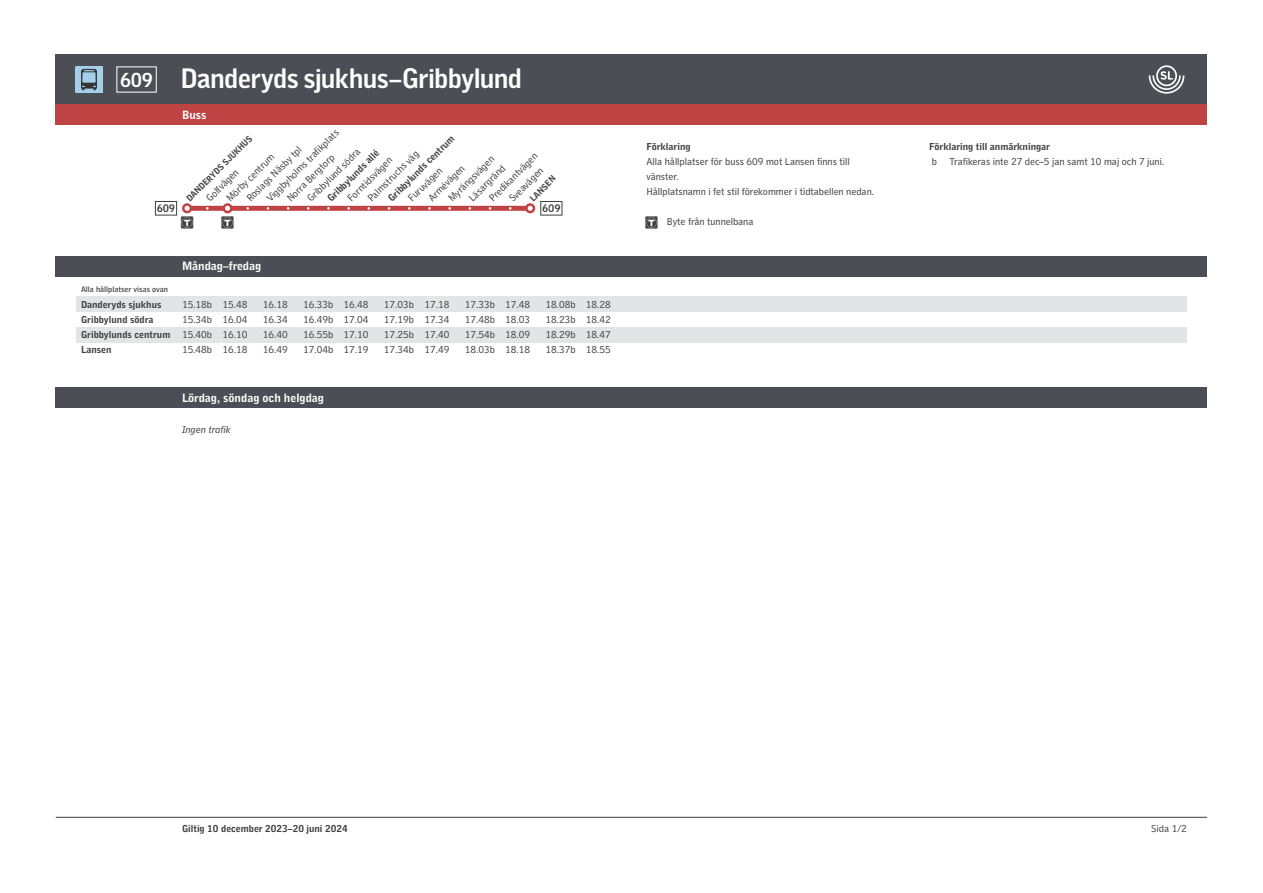
<style>
.page{position:relative;width:1263px;height:893px;background:#fff}
.page>*{position:absolute;margin:0;border:0;box-sizing:border-box;transform-origin:0 0}
.t1{font:700 26.7px "SL Gothic Display";letter-spacing:-.005em;color:#fff}
.t2{font:700 12.15px "SL Gothic Timetable 2";color:#fff}
.t3{font:700 10.35px "SL Gothic Display";letter-spacing:.045em;color:#3f3d3e}
.t4{font:10.05px/15.1px "SL Gothic Timetable 2";color:#3f3d3e;text-align:justify}
.t5{font:700 10.05px/15.1px "SL Gothic Timetable 2";color:#3f3d3e}
.t6{font:italic 10.05px "SL Gothic Timetable 2";color:#3f3d3e}
.t7{font:700 9.15px "SL Gothic Timetable 2";color:#3f3d3e}
.t8{font:500 8.1px "SL Gothic Timetable 2";color:#3f3d3e}
.s1{font-size:19.2px}
</style>
<div class="page">
<div style="left:56px;top:54px;width:1151px;height:51px;background:#4b4f55"></div>
<img style="left:76px;top:66px;width:26px;height:27px">
<div style="left:56px;top:105px;width:1151px;height:20px;background:#c04343"></div>
<hr style="left:56px;top:817px;width:1151px;height:1px;background:#3f3d3e">
<svg style="left:1149px;top:65px;width:35px;height:29px"></svg>
<div style="left:155px;top:201px;width:22px;height:14px;border:1px solid #3f3d3e"></div>
<div style="left:541px;top:201px;width:21px;height:14px;border:1px solid #3f3d3e"></div>
<div style="left:56px;top:256px;width:1151px;height:20px;background:#4b4f55"></div>
<div style="left:191px;top:206px;width:339px;height:5px;background:#c04343"></div>
<div style="left:182px;top:203px;width:10px;height:10px;border:2px solid #c04343;border-radius:50%"></div>
<div style="left:525px;top:203px;width:10px;height:10px;border:2px solid #c04343;border-radius:50%"></div>
<div style="left:76px;top:297px;width:1111px;height:15px;background:#e2e4e6"></div>
<div style="left:76px;top:327px;width:1111px;height:15px;background:#e2e4e6"></div>
<div style="left:56px;top:387px;width:1151px;height:21px;background:#4b4f55"></div>
<svg style="left:224px;top:204px;width:7px;height:8px"></svg>
<div style="left:223px;top:203px;width:10px;height:10px;border:2px solid #c04343;border-radius:50%"></div>
<h1 class="t1" style="left:120px;top:63px;width:403px"><span class="s1">609</span> Danderyds sjukhus–Gribbylund</h1>
<p class="t2" style="left:182px;top:111px;width:26px">Buss</p>
<p class="t4" style="left:264px;top:195px;width:99px;rotate:-45deg">Viggbyholms trafi kplats</p>
<p class="t7" style="left:186px;top:198px;width:91px;rotate:-45deg">DANDERYDS SJUKHUS</p>
<p class="t5" style="left:385px;top:195px;width:91px;rotate:-45deg">Gribbylunds centrum</p>
<p class="t4" style="left:244px;top:195px;width:75px;rotate:-45deg">Roslags Näsby tpl</p>
<p class="t5" style="left:324px;top:195px;width:70px;rotate:-45deg">Gribbylunds allé</p>
<p class="t4" style="left:304px;top:195px;width:72px;rotate:-45deg">Gribbylund södra</p>
<p class="t4" style="left:355px;top:185px;width:69px;line-height:14.2px;text-indent:-14px;rotate:-45deg">Forntidsvägen<br>Palmstruchs väg</p>
<p class="t4" style="left:486px;top:195px;width:66px;rotate:-45deg">Predikantvägen</p>
<p class="t4" style="left:223px;top:195px;width:65px;rotate:-45deg">Mörby centrum</p>
<p class="t4" style="left:284px;top:195px;width:64px;rotate:-45deg">Norra Bergtorp</p>
<p class="t4" style="left:446px;top:195px;width:61px;rotate:-45deg">Myrängsvägen</p>
<p class="t4" style="left:466px;top:195px;width:49px;rotate:-45deg">Läsargränd</p>
<p class="t4" style="left:425px;top:195px;width:48px;rotate:-45deg">Armévägen</p>
<p class="t4" style="left:506px;top:195px;width:45px;rotate:-45deg">Sveavägen</p>
<p class="t4" style="left:405px;top:195px;width:45px;rotate:-45deg">Furuvägen</p>
<p class="t4" style="left:203px;top:195px;width:43px;rotate:-45deg">Golfvägen</p>
<p class="t7" style="left:529px;top:198px;width:34px;rotate:-45deg">LANSEN</p>
<p class="t3" style="left:157px;top:202px;width:19px">609</p>
<p class="t3" style="left:542px;top:202px;width:19px">609</p>
<p class="t8" style="left:81px;top:286px;width:89px">Alla hållplatser visas ovan</p>
<p class="t2" style="left:182px;top:262px;width:81px">Måndag–fredag</p>
<p class="t5" style="left:81px;top:298px;width:91px">Danderyds sjukhus<br>Gribbylund södra<br>Gribbylunds centrum<br>Lansen</p>
<p class="t4" style="left:263px;top:298px;width:26px">16.18<br>16.34<br>16.40<br>16.49</p>
<p class="t4" style="left:303px;top:298px;width:32px">16.33b 16.49b 16.55b 17.04b</p>
<p class="t4" style="left:344px;top:298px;width:26px">16.48<br>17.04<br>17.10<br>17.19</p>
<p class="t4" style="left:384px;top:298px;width:32px">17.03b 17.19b 17.25b 17.34b</p>
<p class="t4" style="left:424px;top:298px;width:26px">17.18<br>17.34<br>17.40<br>17.49</p>
<p class="t4" style="left:465px;top:298px;width:32px">17.33b 17.48b 17.54b 18.03b</p>
<p class="t4" style="left:505px;top:298px;width:26px">17.48<br>18.03<br>18.09<br>18.18</p>
<p class="t4" style="left:546px;top:298px;width:32px">18.08b 18.23b 18.29b 18.37b</p>
<p class="t4" style="left:586px;top:298px;width:26px">18.28<br>18.42<br>18.47<br>18.55</p>
<p class="t4" style="left:222px;top:298px;width:26px">15.48<br>16.04<br>16.10<br>16.18</p>
<p class="t4" style="left:182px;top:298px;width:32px">15.18b 15.34b 15.40b 15.48b</p>
<p class="t2" style="left:182px;top:394px;width:144px">Lördag, söndag och helgdag</p>
<p class="t6" style="left:182px;top:424px;width:50px">Ingen trafik</p>
<p class="t5" style="left:647px;top:140px;width:46px">Förklaring</p>
<p class="t4" style="left:647px;top:155px;width:229px;text-align:left">Alla hållplatser för buss 609 mot Lansen finns till vänster.<br>Hållplatsnamn i fet stil förekommer i tidtabellen nedan.</p>
<p class="t4" style="left:667px;top:215px;width:88px">Byte från tunnelbana</p>
<p class="t5" style="left:929px;top:140px;width:122px">Förklaring till anmärkningar</p>
<p class="t4" style="left:932px;top:155px;width:234px">b Trafikeras inte 27 dec–5 jan samt 10 maj och 7 juni.</p>
<p class="t5" style="left:182px;top:822px;width:167px">Giltig 10 december 2023–20 juni 2024</p>
<p class="t4" style="left:1151px;top:822px;width:37px">Sida 1/2</p>
</div>
